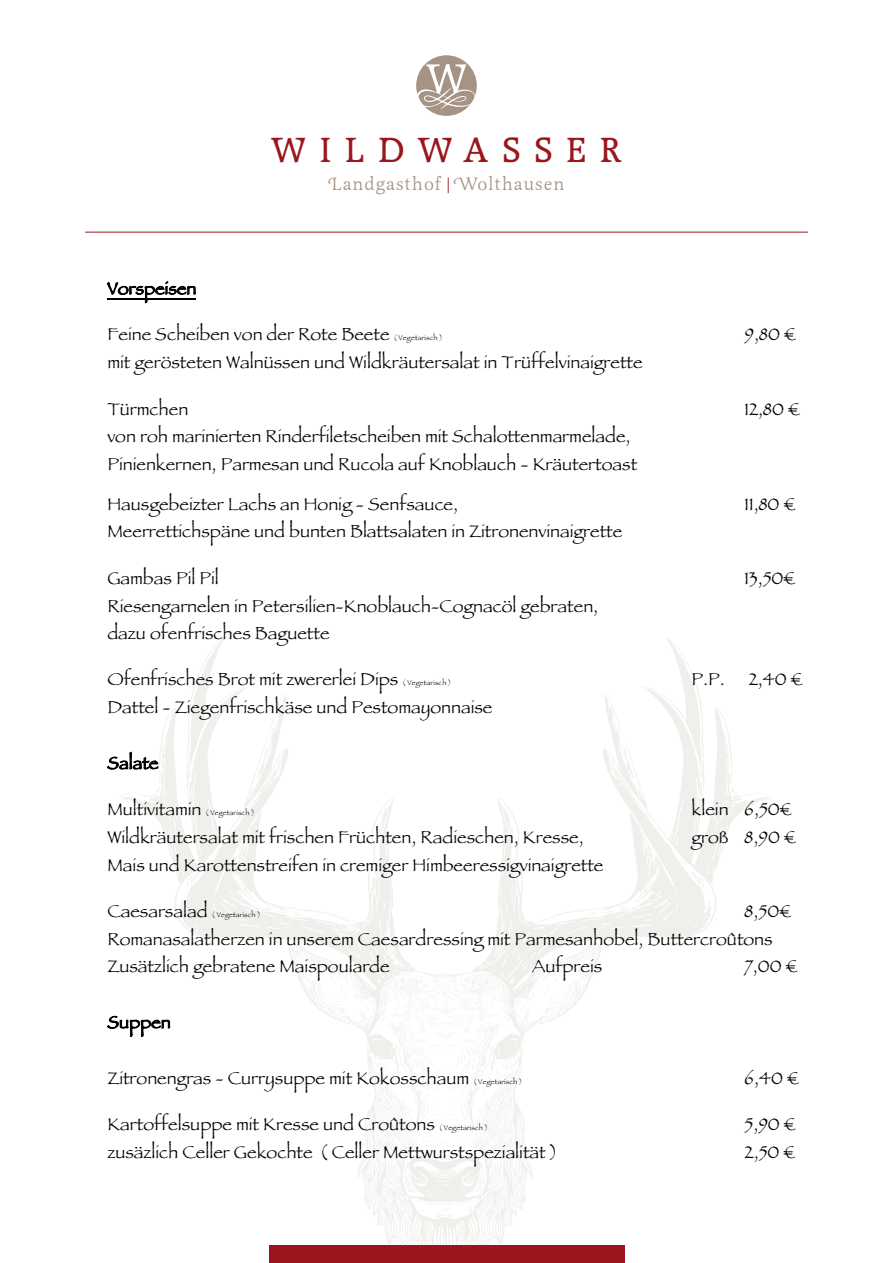
<style>
.page{position:relative;width:893px;height:1263px;background:#fff}
.page>*{position:absolute;margin:0;border:0;box-sizing:border-box;transform-origin:0 0}
.t1{font:500 37.8px "Raleigh LT";letter-spacing:.35em;color:#9a161d}
.t2{font:18.45px "Latienne Swa T";letter-spacing:.05em;color:#a59483}
.t3{font:18px/27.8px "Papyrus";color:#000}
.t4{font:17.55px "Papyrus";color:#000}
.t5{font:7.2px "Papyrus";letter-spacing:.02em;color:#000}
.s1{color:#9a161d}
</style>
<div class="page">
<img style="left:123px;top:637px;width:649px;height:626px">
<hr style="left:85px;top:232px;width:723px;height:1px;background:#9a161d">
<div style="left:269px;top:1246px;width:355px;height:17px;background:#9a161d"></div>
<div style="left:416px;top:55px;width:61px;height:61px;background:#a59483;border-radius:50%"></div>
<svg style="left:416px;top:64px;width:59px;height:46px"></svg>
<svg style="left:107px;top:281px;width:89px;height:22px"></svg>
<hr style="left:107px;top:298px;width:89px;height:1px;background:#000">
<svg style="left:107px;top:752px;width:52px;height:18px"></svg>
<svg style="left:107px;top:1016px;width:63px;height:21px"></svg>
<h1 class="t1" style="left:271px;top:129px;width:351px">WILDWASSER</h1>
<p class="t2" style="left:329px;top:173px;width:237px">Landgasthof <span class="s1">|</span>Wolthausen</p>
<p class="t4" style="left:107px;top:278px;width:90px">Vorspeisen</p>
<p class="t3" style="left:107px;top:320px;width:284px">Feine Scheiben von der Rote Beete</p>
<p class="t5" style="left:394px;top:334px;width:50px">( Vegetarisch )</p>
<p class="t3" style="left:745px;top:320px;width:53px">9,80 €</p>
<p class="t3" style="left:107px;top:348px;width:537px">mit gerösteten Walnüssen und Wildkräutersalat in Trüffelvinaigrette</p>
<p class="t3" style="left:107px;top:395px;width:82px">Türmchen</p>
<p class="t3" style="left:745px;top:395px;width:57px">12,80 €</p>
<p class="t3" style="left:107px;top:422px;width:531px">von roh marinierten Rinderfiletscheiben mit Schalottenmarmelade,<br>Pinienkernen, Parmesan und Rucola auf Knoblauch - Kräutertoast</p>
<p class="t3" style="left:107px;top:490px;width:352px">Hausgebeizter Lachs an Honig - Senfsauce,</p>
<p class="t3" style="left:745px;top:490px;width:52px">11,80 €</p>
<p class="t3" style="left:107px;top:517px;width:516px">Meerrettichspäne und bunten Blattsalaten in Zitronenvinaigrette</p>
<p class="t3" style="left:107px;top:563px;width:113px">Gambas Pil Pil</p>
<p class="t3" style="left:745px;top:563px;width:52px">13,50€</p>
<p class="t3" style="left:107px;top:591px;width:492px">Riesengarnelen in Petersilien-Knoblauch-Cognacöl gebraten, dazu ofenfrisches Baguette</p>
<p class="t3" style="left:107px;top:665px;width:293px">Ofenfrisches Brot mit zwererlei Dips</p>
<p class="t5" style="left:403px;top:679px;width:50px">( Vegetarisch )</p>
<p class="t3" style="left:691px;top:665px;width:35px">P.P.</p>
<p class="t3" style="left:749px;top:665px;width:55px">2,40 €</p>
<p class="t3" style="left:107px;top:693px;width:387px">Dattel - Ziegenfrischkäse und Pestomayonnaise</p>
<p class="t4" style="left:107px;top:752px;width:53px">Salate</p>
<p class="t3" style="left:107px;top:795px;width:96px">Multivitamin</p>
<p class="t5" style="left:206px;top:808px;width:50px">( Vegetarisch )</p>
<p class="t3" style="left:691px;top:795px;width:102px">klein 6,50€</p>
<p class="t3" style="left:107px;top:823px;width:478px">Wildkräutersalat mit frischen Früchten, Radieschen, Kresse,</p>
<p class="t3" style="left:691px;top:823px;width:106px">groß 8,90 €</p>
<p class="t3" style="left:107px;top:851px;width:498px">Mais und Karottenstreifen in cremiger Himbeeressigvinaigrette</p>
<p class="t3" style="left:107px;top:897px;width:102px">Caesarsalad</p>
<p class="t5" style="left:212px;top:910px;width:50px">( Vegetarisch )</p>
<p class="t3" style="left:107px;top:897px;width:685px;text-indent:637px">8,50€<br>Romanasalatherzen in unserem Caesardressing mit Parmesanhobel, Buttercroûtons<br>Zusätzlich gebratene Maispoularde</p>
<p class="t3" style="left:532px;top:952px;width:72px">Aufpreis</p>
<p class="t3" style="left:745px;top:952px;width:54px">7,00 €</p>
<p class="t4" style="left:107px;top:1011px;width:65px">Suppen</p>
<p class="t3" style="left:107px;top:1063px;width:363px">Zitronengras - Currysuppe mit Kokosschaum</p>
<p class="t5" style="left:473px;top:1077px;width:50px">( Vegetarisch )</p>
<p class="t3" style="left:745px;top:1063px;width:56px">6,40 €</p>
<p class="t3" style="left:107px;top:1110px;width:329px">Kartoffelsuppe mit Kresse und Croûtons</p>
<p class="t5" style="left:439px;top:1123px;width:50px">( Vegetarisch )</p>
<p class="t3" style="left:745px;top:1110px;width:53px">5,90 €</p>
<p class="t3" style="left:107px;top:1138px;width:452px">zusäzlich Celler Gekochte ( Celler Mettwurstspezialität )</p>
<p class="t3" style="left:745px;top:1138px;width:52px">2,50 €</p>
</div>
